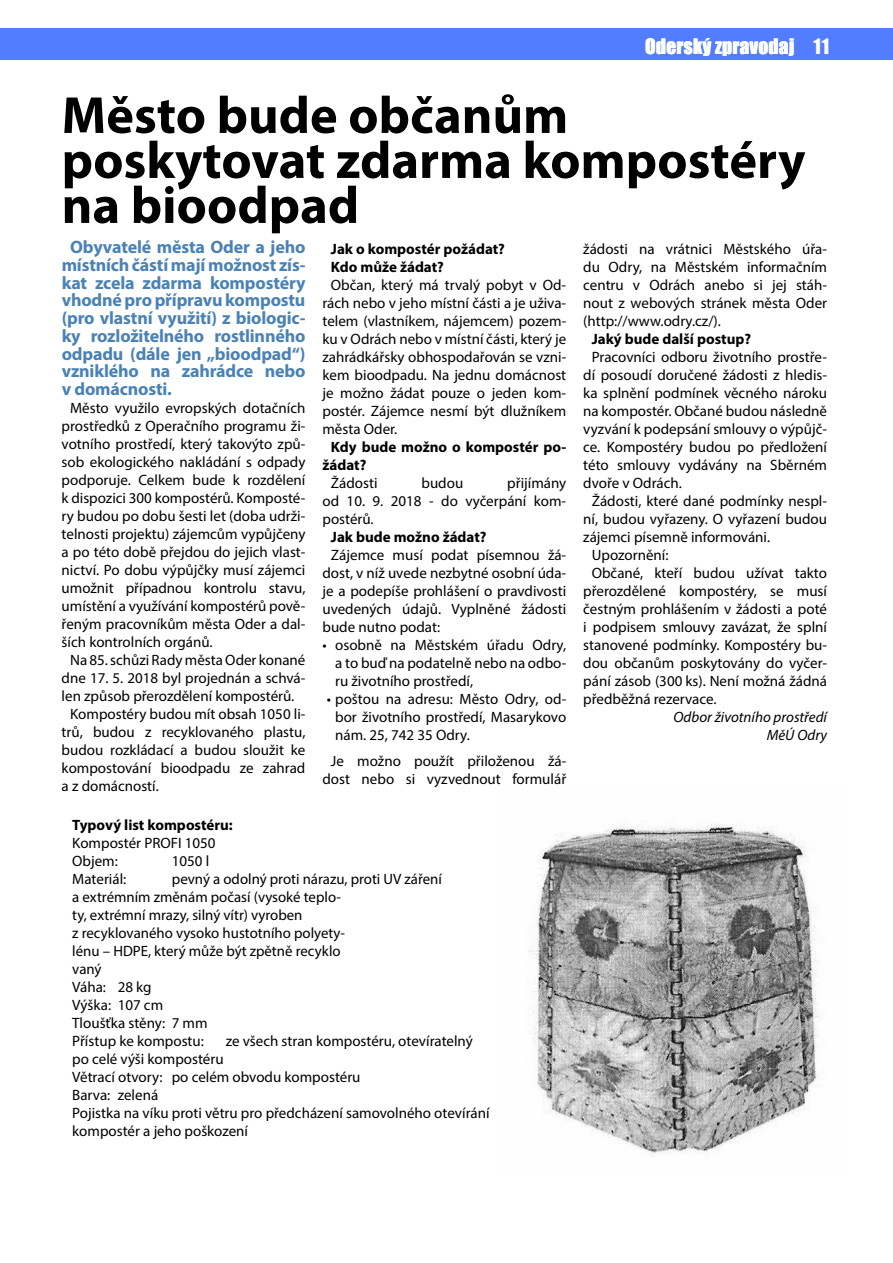
<style>
.page{position:relative;width:893px;height:1263px;background:#fff}
.page>*{position:absolute;margin:0;border:0;box-sizing:border-box;transform-origin:0 0}
.t1{font:700 52.5px/45px "Myriad Pro";color:#000}
.t2{font:19.5px "Impact";letter-spacing:.01em;color:#fff}
.t3{font:700 18px/17.7px "Myriad Pro";letter-spacing:-.01em;color:#4a82b6;text-align:justify}
.t4{font:15px/18px "Myriad Pro";color:#000;text-align:justify}
.t5{font:700 15px/18px "Myriad Pro";color:#000}
.t6{font:italic 15px/18px "Myriad Pro";color:#000;text-align:right}
</style>
<div class="page">
<div style="left:0;top:28px;width:893px;height:32px;background:#527dff"></div>
<img style="left:528px;top:823px;width:292px;height:332px">
<h2 class="t2" style="left:645px;top:31px;width:185px">Oderský zpravodaj 11</h2>
<h1 class="t1" style="left:62px;top:91px;width:745px">Město bude občanům poskytovat zdarma kompostéry na bioodpad</h1>
<p class="t3" style="left:62px;top:238px;width:245px;text-indent:8px">Obyvatelé města Oder a jeho místních částí mají možnost zís&shy;kat zcela zdarma kompostéry vhodné pro přípravu kompostu (pro vlastní využití) z biologic&shy;ky rozložitelného rostlinného odpadu (dále jen „bioodpad“) vzniklého na zahrádce nebo v domácnosti.</p>
<p class="t4" style="left:70px;top:399px;width:237px">Město využilo evropských dotačních</p>
<p class="t4" style="left:62px;top:417px;width:245px">prostředků z Operačního programu ži‑</p>
<p class="t4" style="left:62px;top:435px;width:245px">votního prostředí, který takovýto způ‑</p>
<p class="t4" style="left:62px;top:453px;width:245px">sob ekologického nakládání s odpady</p>
<p class="t4" style="left:62px;top:471px;width:245px">podporuje. Celkem bude k rozdělení</p>
<p class="t4" style="left:62px;top:489px;width:245px">k dispozici 300 kompostérů. Komposté‑</p>
<p class="t4" style="left:62px;top:507px;width:245px">ry budou po dobu šesti let (doba udrži‑</p>
<p class="t4" style="left:62px;top:525px;width:245px">telnosti projektu) zájemcům vypůjčeny</p>
<p class="t4" style="left:62px;top:543px;width:245px">a po této době přejdou do jejich vlast‑</p>
<p class="t4" style="left:62px;top:561px;width:245px">nictví. Po dobu výpůjčky musí zájemci</p>
<p class="t4" style="left:62px;top:579px;width:245px">umožnit případnou kontrolu stavu,</p>
<p class="t4" style="left:62px;top:597px;width:245px">umístění a využívání kompostérů pově‑</p>
<p class="t4" style="left:62px;top:615px;width:245px">řeným pracovníkům města Oder a dal‑</p>
<p class="t4" style="left:62px;top:633px;width:152px">ších kontrolních orgánů.</p>
<p class="t4" style="left:70px;top:651px;width:237px">Na 85. schůzi Rady města Oder konané</p>
<p class="t4" style="left:62px;top:669px;width:245px">dne 17. 5. 2018 byl projednán a schvá‑</p>
<p class="t4" style="left:62px;top:687px;width:234px">len způsob přerozdělení kompostérů.</p>
<p class="t4" style="left:70px;top:705px;width:237px">Kompostéry budou mít obsah 1050 li‑</p>
<p class="t4" style="left:62px;top:723px;width:245px">trů, budou z recyklovaného plastu,</p>
<p class="t4" style="left:62px;top:741px;width:245px">budou rozkládací a budou sloužit ke</p>
<p class="t4" style="left:62px;top:759px;width:245px">kompostování bioodpadu ze zahrad</p>
<p class="t4" style="left:62px;top:777px;width:99px">a z domácností.</p>
<p class="t5" style="left:331px;top:239px;width:175px">Jak o kompostér požádat?<br>Kdo může žádat?</p>
<p class="t4" style="left:322px;top:275px;width:245px;text-indent:9px">Občan, který má trvalý pobyt v Od‑ rách nebo v jeho místní části a je uživa‑ telem (vlastníkem, nájemcem) pozem‑ ku v Odrách nebo v místní části, který je zahrádkářsky obhospodařován se vzni‑ kem bioodpadu. Na jednu domácnost je možno žádat pouze o jeden kom‑ postér. Zájemce nesmí být dlužníkem města Oder.</p>
<p class="t5" style="left:322px;top:437px;width:245px;text-indent:9px">Kdy bude možno o kompostér po&shy;žádat?</p>
<p class="t4" style="left:331px;top:473px;width:48px">Žádosti</p>
<p class="t4" style="left:421px;top:473px;width:43px">budou</p>
<p class="t4" style="left:583px;top:239px;width:245px">žádosti na vrátnici Městského úřa‑ du Odry, na Městském informačním centru v Odrách anebo si jej stáh‑ nout z webových stránek města Oder (http://www.odry.cz/).</p>
<p class="t5" style="left:592px;top:329px;width:161px">Jaký bude další postup?</p>
<p class="t4" style="left:592px;top:347px;width:237px">Pracovníci odboru životního prostře‑</p>
<p class="t4" style="left:583px;top:365px;width:245px">dí posoudí doručené žádosti z hledis‑</p>
<p class="t4" style="left:583px;top:383px;width:245px">ka splnění podmínek věcného nároku</p>
<p class="t4" style="left:583px;top:401px;width:245px">na kompostér. Občané budou následně</p>
<p class="t4" style="left:583px;top:419px;width:245px">vyzvání k podepsání smlouvy o výpůjč‑</p>
<p class="t4" style="left:583px;top:437px;width:245px">ce. Kompostéry budou po předložení</p>
<p class="t4" style="left:583px;top:455px;width:245px">této smlouvy vydávány na Sběrném</p>
<p class="t4" style="left:583px;top:473px;width:100px">dvoře v Odrách.</p>
<p class="t4" style="left:592px;top:491px;width:237px">Žádosti, které dané podmínky nespl‑</p>
<p class="t4" style="left:583px;top:509px;width:245px">ní, budou vyřazeny. O vyřazení budou</p>
<p class="t4" style="left:583px;top:527px;width:188px">zájemci písemně informováni.</p>
<p class="t4" style="left:592px;top:545px;width:78px">Upozornění:</p>
<p class="t4" style="left:592px;top:563px;width:237px">Občané, kteří budou užívat takto</p>
<p class="t4" style="left:583px;top:581px;width:245px">přerozdělené kompostéry, se musí</p>
<p class="t4" style="left:583px;top:599px;width:245px">čestným prohlášením v žádosti a poté</p>
<p class="t4" style="left:583px;top:617px;width:245px">i podpisem smlouvy zavázat, že splní</p>
<p class="t4" style="left:583px;top:635px;width:245px">stanovené podmínky. Kompostéry bu‑</p>
<p class="t4" style="left:583px;top:653px;width:245px">dou občanům poskytovány do vyčer‑</p>
<p class="t4" style="left:583px;top:671px;width:245px">pání zásob (300 ks). Není možná žádná</p>
<p class="t4" style="left:583px;top:689px;width:135px">předběžná rezervace.</p>
<p class="t6" style="left:673px;top:707px;width:155px">Odbor životního prostředí<br>MěÚ Odry</p>
<p class="t4" style="left:322px;top:473px;width:245px;text-indent:185px">přijímány od 10. 9. 2018 - do vyčerpání kom‑ postérů.</p>
<p class="t5" style="left:331px;top:527px;width:157px">Jak bude možno žádat?</p>
<p class="t4" style="left:322px;top:545px;width:245px;text-indent:9px">Zájemce musí podat písemnou žá‑ dost, v níž uvede nezbytné osobní úda‑ je a podepíše prohlášení o pravdivosti uvedených údajů. Vyplněné žádosti bude nutno podat:</p>
<p class="t4" style="left:335px;top:635px;width:233px;text-indent:-13px">• osobně na Městském úřadu Odry, a to buď na podatelně nebo na odbo‑ ru životního prostředí,</p>
<p class="t4" style="left:335px;top:689px;width:233px;text-indent:-9px">• poštou na adresu: Město Odry, od‑ bor životního prostředí, Masarykovo nám. 25, 742 35 Odry.</p>
<p class="t4" style="left:322px;top:752px;width:245px;text-align:center">Je možno použít přiloženou žá‑ dost nebo si vyzvednout formulář</p>
<p class="t5" style="left:72px;top:815px;width:162px">Typový list kompostéru:</p>
<p class="t4" style="left:72px;top:833px;width:145px">Kompostér PROFI 1050<br>Objem:</p>
<p class="t4" style="left:172px;top:851px;width:39px">1050 l</p>
<p class="t4" style="left:72px;top:869px;width:56px">Materiál:</p>
<p class="t4" style="left:72px;top:869px;width:371px;text-align:left;text-indent:100px">pevný a odolný proti nárazu, proti UV záření a extrémním změnám počasí (vysoké teplo-<br>ty, extrémní mrazy, silný vítr) vyroben<br>z recyklovaného vysoko hustotního polyety-<br>lénu – HDPE, který může být zpětně recyklo<br>vaný<br>Váha: 28 kg<br>Výška: 107 cm<br>Tloušťka stěny: 7 mm<br>Přístup ke kompostu:</p>
<p class="t4" style="left:226px;top:1031px;width:248px">ze všech stran kompostéru, otevíratelný</p>
<p class="t4" style="left:72px;top:1049px;width:419px;text-align:left">po celé výši kompostéru<br>Větrací otvory: po celém obvodu kompostéru<br>Barva: zelená<br>Pojistka na víku proti větru pro předcházení samovolného otevírání kompostér a jeho poškození</p>
</div>
